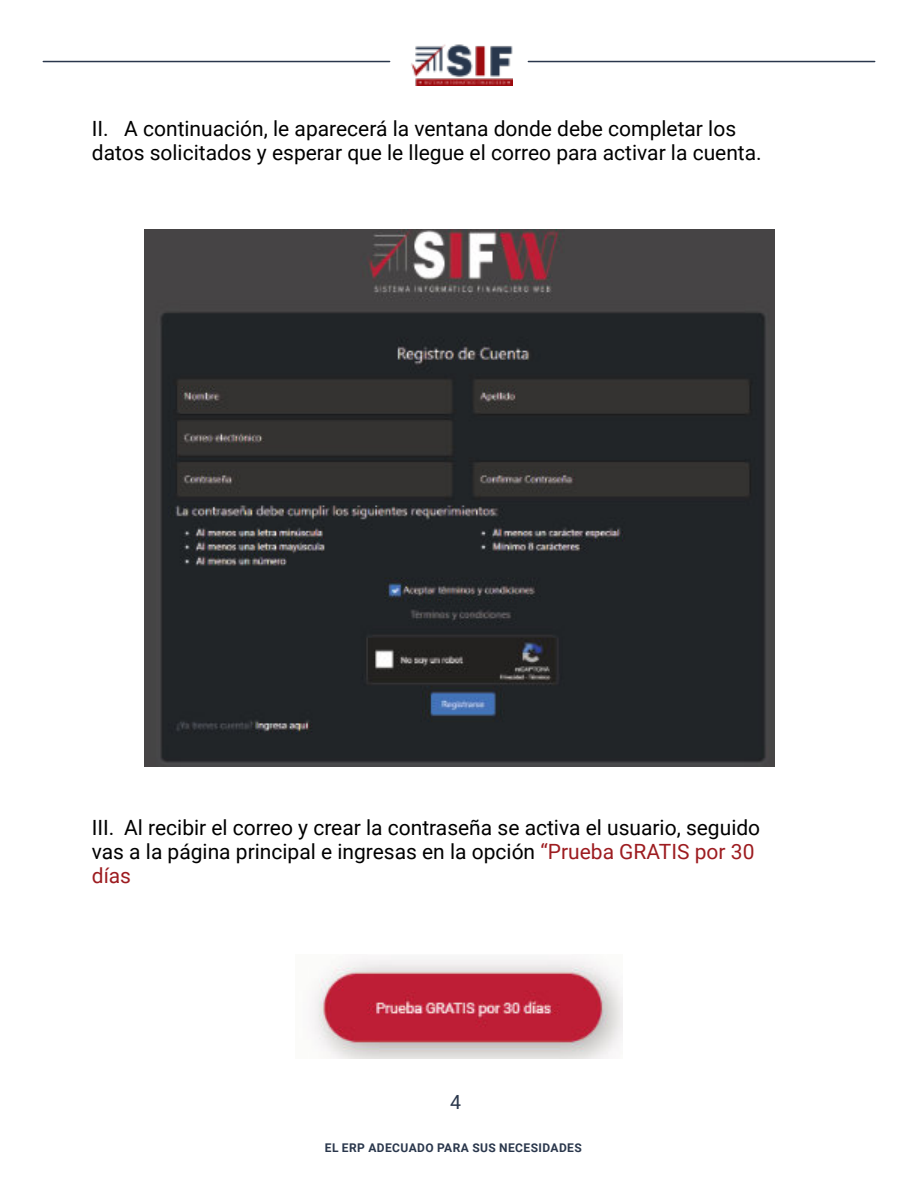
<style>
.page{position:relative;width:918px;height:1188px;background:#fff}
.page>*{position:absolute;margin:0;border:0;box-sizing:border-box;transform-origin:0 0}
.t1{font:21px/24.2px "Roboto";color:#000}
.t2{font:19.5px "Roboto";color:#2a374c}
.t3{font:700 12px "Roboto";letter-spacing:.035em;color:#2a374c}
.s1{color:#9d1c20}
</style>
<div class="page">
<img style="left:411px;top:44px;width:102px;height:42px">
<hr style="left:43px;top:61px;width:347px;height:1px;background:#2a374c">
<hr style="left:528px;top:61px;width:347px;height:1px;background:#2a374c">
<img style="left:144px;top:230px;width:630px;height:537px">
<img style="left:312px;top:959px;width:311px;height:99px">
<p class="t1" style="left:92px;top:118px;width:671px">II. A continuación, le aparecerá la ventana donde debe completar los datos solicitados y esperar que le llegue el correo para activar la cuenta.</p>
<p class="t1" style="left:92px;top:818px;width:670px">III. Al recibir el correo y crear la contraseña se activa el usuario, seguido vas a la página principal e ingresas en la opción <span class="s1">“Prueba GRATIS por 30 días</span></p>
<p class="t2" style="left:450px;top:1094px;width:12px">4</p>
<p class="t3" style="left:325px;top:1143px;width:258px">EL ERP ADECUADO PARA SUS NECESIDADES</p>
</div>
